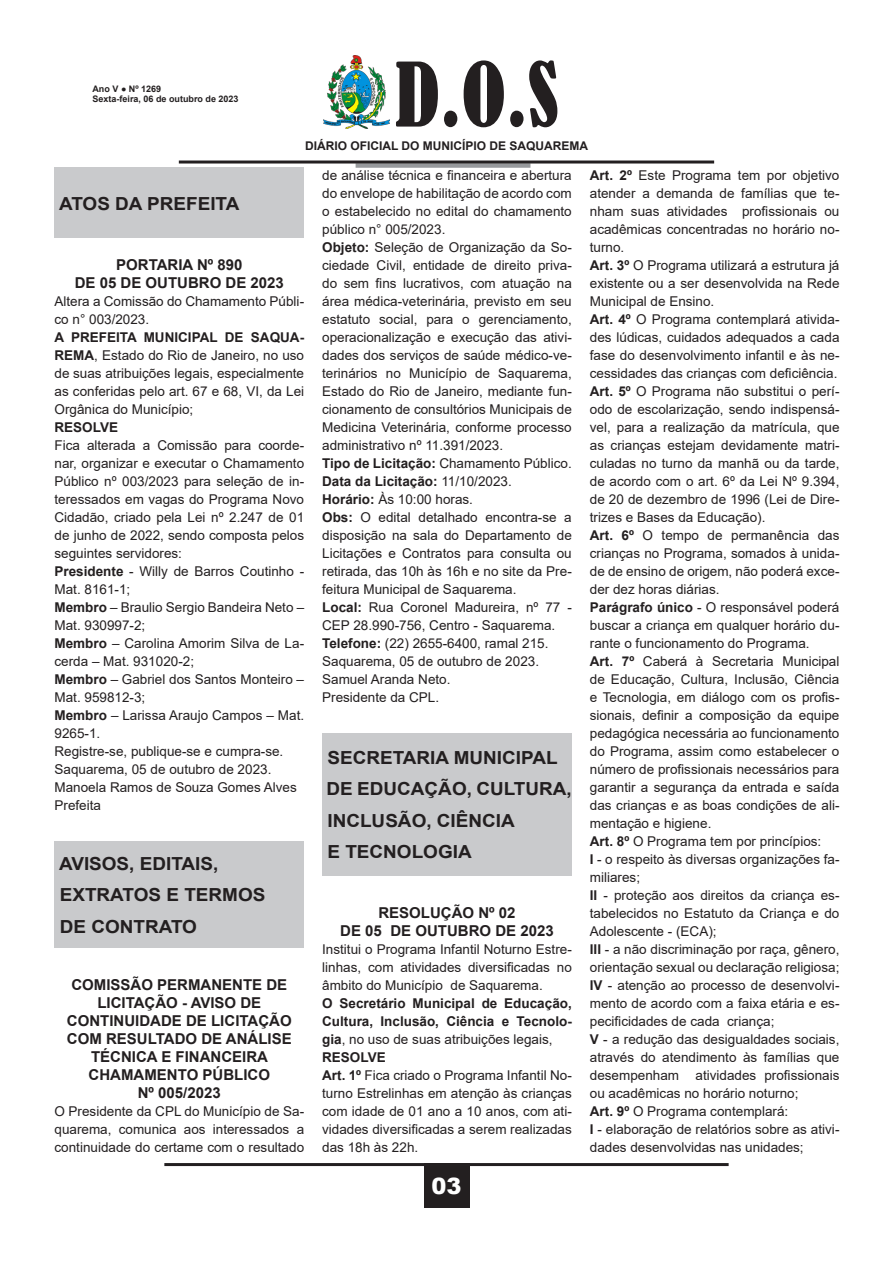
<style>
.page{position:relative;width:893px;height:1263px;background:#fff}
.page>*{position:absolute;margin:0;border:0;box-sizing:border-box;transform-origin:0 0}
.t1{font:condensed 82.5px "Bernard";color:#231f20}
.t2{font:900 22.5px "Arial";color:#fff}
.t3{font:700 18px "Arial";color:#231f20;scale:1.05 1}
.t4{font:700 15px/18px "Arial";color:#231f20;text-align:center}
.t5{font:13.5px/18px "Arial";color:#231f20;text-align:justify}
.t6{font:700 13.5px/18px "Arial";color:#231f20;text-align:justify}
.t7{font:700 12px "Arial";color:#231f20}
.t8{font:700 9px/10.8px "Arial";color:#231f20}
.s1{font-weight:700}
.s2{font-weight:400}
</style>
<div class="page">
<hr style="left:164px;top:1163px;width:565px;height:3px;background:#231f20">
<div style="left:424px;top:1163px;width:45px;height:45px;background:#231f20"></div>
<img style="left:324px;top:55px;width:65px;height:73px">
<div style="left:356px;top:163px;width:174px;height:5px;background:#97999c"></div>
<hr style="left:179px;top:161px;width:535px;height:3px;background:#231f20">
<div style="left:55px;top:168px;width:249px;height:70px;background:#c9cacc"></div>
<div style="left:322px;top:733px;width:250px;height:142px;background:#c9cacc"></div>
<div style="left:55px;top:841px;width:249px;height:107px;background:#c9cacc"></div>
<p class="t8" style="left:92px;top:83px;width:148px">Ano V ● Nº 1269<br>Sexta-feira, 06 de outubro de 2023</p>
<h1 class="t1" style="left:395px;top:47px;width:165px">D.O.S</h1>
<p class="t7" style="left:305px;top:137px;width:285px">DIÁRIO OFICIAL DO MUNICÍPIO DE SAQUAREMA</p>
<p class="t3" style="left:59px;top:190px;width:173px">ATOS DA PREFEITA</p>
<p class="t4" style="left:116px;top:256px;width:128px">PORTARIA Nº 890</p>
<p class="t4" style="left:75px;top:274px;width:211px">DE 05 DE OUTUBRO DE 2023</p>
<p class="t5" style="left:55px;top:292px;width:251px">Altera a Comissão do Chamamento Públi&shy;co n° 003/2023.</p>
<p class="t5" style="left:55px;top:328px;width:251px"><span class="s1">A PREFEITA MUNICIPAL DE SAQUA-REMA</span>, Estado do Rio de Janeiro, no uso de suas atribuições legais, especialmente as conferidas pelo art. 67 e 68, VI, da Lei Orgânica do Município;</p>
<p class="t6" style="left:55px;top:418px;width:65px">RESOLVE</p>
<p class="t5" style="left:55px;top:436px;width:251px">Fica alterada a Comissão para coorde&shy;nar, organizar e executar o Chamamento Público nº 003/2023 para seleção de in&shy;teressados em vagas do Programa Novo Cidadão, criado pela Lei nº 2.247 de 01 de junho de 2022, sendo composta pelos seguintes servidores:</p>
<p class="t5" style="left:55px;top:562px;width:251px"><span class="s1">Presidente</span> - Willy de Barros Coutinho -<br>Mat. 8161-1;</p>
<p class="t5" style="left:55px;top:598px;width:251px"><span class="s1">Membro</span> – Braulio Sergio Bandeira Neto –<br>Mat. 930997-2;</p>
<p class="t5" style="left:55px;top:634px;width:251px"><span class="s1">Membro</span> – Carolina Amorim Silva de La&shy;cerda – Mat. 931020-2;</p>
<p class="t5" style="left:55px;top:670px;width:251px"><span class="s1">Membro</span> – Gabriel dos Santos Monteiro –<br>Mat. 959812-3;</p>
<p class="t5" style="left:55px;top:706px;width:251px"><span class="s1">Membro</span> – Larissa Araujo Campos – Mat.<br>9265-1.</p>
<p class="t5" style="left:55px;top:742px;width:230px">Registre-se, publique-se e cumpra-se.</p>
<p class="t5" style="left:55px;top:760px;width:218px">Saquarema, 05 de outubro de 2023.</p>
<p class="t5" style="left:55px;top:778px;width:244px">Manoela Ramos de Souza Gomes Alves</p>
<p class="t5" style="left:55px;top:796px;width:48px">Prefeita</p>
<p class="t3" style="left:59px;top:851px;width:153px">AVISOS, EDITAIS,</p>
<p class="t3" style="left:60px;top:882px;width:197px">EXTRATOS E TERMOS</p>
<p class="t3" style="left:60px;top:914px;width:132px">DE CONTRATO</p>
<p class="t4" style="left:71px;top:976px;width:217px">COMISSÃO PERMANENTE DE<br>LICITAÇÃO - AVISO DE</p>
<p class="t4" style="left:67px;top:1012px;width:226px">CONTINUIDADE DE LICITAÇÃO<br>COM RESULTADO DE ANÁLISE<br>TÉCNICA E FINANCEIRA</p>
<p class="t4" style="left:89px;top:1066px;width:183px">CHAMAMENTO PÚBLICO</p>
<p class="t4" style="left:138px;top:1084px;width:85px">Nº 005/2023</p>
<p class="t5" style="left:55px;top:1102px;width:251px">O Presidente da CPL do Município de Sa&shy;quarema, comunica aos interessados a continuidade do certame com o resultado</p>
<p class="t5" style="left:322px;top:166px;width:251px">de análise técnica e financeira e abertura do envelope de habilitação de acordo com o estabelecido no edital do chamamento público n° 005/2023.</p>
<p class="t5" style="left:322px;top:238px;width:251px"><span class="s1">Objeto:</span> Seleção de Organização da So&shy;ciedade Civil, entidade de direito priva&shy;do sem fins lucrativos, com atuação na área médica-veterinária, previsto em seu estatuto social, para o gerenciamento, operacionalização e execução das ativi&shy;dades dos serviços de saúde médico-ve&shy;terinários no Município de Saquarema, Estado do Rio de Janeiro, mediante fun&shy;cionamento de consultórios Municipais de Medicina Veterinária, conforme processo administrativo nº 11.391/2023.</p>
<p class="t5" style="left:322px;top:454px;width:251px"><span class="s1">Tipo de Licitação:</span> Chamamento Público.</p>
<p class="t6" style="left:322px;top:472px;width:191px">Data da Licitação: <span class="s2">11/10/2023.</span></p>
<p class="t5" style="left:322px;top:490px;width:152px"><span class="s1">Horário:</span> Às 10:00 horas.</p>
<p class="t5" style="left:322px;top:508px;width:251px"><span class="s1">Obs:</span> O edital detalhado encontra-se a disposição na sala do Departamento de Licitações e Contratos para consulta ou retirada, das 10h às 16h e no site da Pre&shy;feitura Municipal de Saquarema.</p>
<p class="t5" style="left:322px;top:598px;width:251px"><span class="s1">Local:</span> Rua Coronel Madureira, nº 77 -<br>CEP 28.990-756, Centro - Saquarema.</p>
<p class="t5" style="left:322px;top:634px;width:228px"><span class="s1">Telefone:</span> (22) 2655-6400, ramal 215.</p>
<p class="t5" style="left:322px;top:652px;width:218px">Saquarema, 05 de outubro de 2023.</p>
<p class="t5" style="left:322px;top:670px;width:130px">Samuel Aranda Neto.</p>
<p class="t5" style="left:322px;top:688px;width:119px">Presidente da CPL.</p>
<p class="t3" style="left:327px;top:744px;width:221px">SECRETARIA MUNICIPAL</p>
<p class="t3" style="left:327px;top:776px;width:235px">DE EDUCAÇÃO, CULTURA,</p>
<p class="t3" style="left:327px;top:807px;width:180px">INCLUSÃO, CIÊNCIA</p>
<p class="t3" style="left:327px;top:839px;width:139px">E TECNOLOGIA</p>
<p class="t4" style="left:378px;top:904px;width:139px">RESOLUÇÃO Nº 02</p>
<p class="t4" style="left:340px;top:922px;width:215px">DE 05 DE OUTUBRO DE 2023</p>
<p class="t5" style="left:322px;top:940px;width:251px">Institui o Programa Infantil Noturno Estre&shy;linhas, com atividades diversificadas no âmbito do Município de Saquarema.</p>
<p class="t6" style="left:322px;top:994px;width:251px">O Secretário Municipal de Educação, Cultura, Inclusão, Ciência e Tecnolo&shy;gia<span class="s2">, no uso de suas atribuições legais,</span></p>
<p class="t6" style="left:322px;top:1048px;width:65px">RESOLVE</p>
<p class="t5" style="left:322px;top:1066px;width:251px"><span class="s1">Art. 1º</span> Fica criado o Programa Infantil No&shy;turno Estrelinhas em atenção às crianças com idade de 01 ano a 10 anos, com ati&shy;vidades diversificadas a serem realizadas das 18h às 22h.</p>
<h2 class="t2" style="left:431px;top:1170px;width:32px">03</h2>
<p class="t5" style="left:590px;top:166px;width:251px"><span class="s1">Art. 2º</span> Este Programa tem por objetivo atender a demanda de famílias que te&shy;nham suas atividades profissionais ou acadêmicas concentradas no horário no&shy;turno.</p>
<p class="t5" style="left:590px;top:256px;width:251px"><span class="s1">Art. 3º</span> O Programa utilizará a estrutura já existente ou a ser desenvolvida na Rede Municipal de Ensino.</p>
<p class="t5" style="left:590px;top:310px;width:251px"><span class="s1">Art. 4º</span> O Programa contemplará ativida&shy;des lúdicas, cuidados adequados a cada fase do desenvolvimento infantil e às ne&shy;cessidades das crianças com deficiência.</p>
<p class="t5" style="left:590px;top:382px;width:251px"><span class="s1">Art. 5º</span> O Programa não substitui o perí&shy;odo de escolarização, sendo indispensá&shy;vel, para a realização da matrícula, que as crianças estejam devidamente matri&shy;culadas no turno da manhã ou da tarde, de acordo com o art. 6º da Lei Nº 9.394, de 20 de dezembro de 1996 (Lei de Dire&shy;trizes e Bases da Educação).</p>
<p class="t5" style="left:590px;top:526px;width:251px"><span class="s1">Art. 6º</span> O tempo de permanência das crianças no Programa, somados à unida&shy;de de ensino de origem, não poderá exce&shy;der dez horas diárias.</p>
<p class="t5" style="left:590px;top:598px;width:251px"><span class="s1">Parágrafo único</span> - O responsável poderá buscar a criança em qualquer horário du&shy;rante o funcionamento do Programa.</p>
<p class="t5" style="left:590px;top:652px;width:251px"><span class="s1">Art. 7º</span> Caberá à Secretaria Municipal de Educação, Cultura, Inclusão, Ciência e Tecnologia, em diálogo com os profis&shy;sionais, definir a composição da equipe pedagógica necessária ao funcionamento do Programa, assim como estabelecer o número de profissionais necessários para garantir a segurança da entrada e saída das crianças e as boas condições de ali&shy;mentação e higiene.</p>
<p class="t5" style="left:590px;top:832px;width:233px"><span class="s1">Art. 8º</span> O Programa tem por princípios:</p>
<p class="t5" style="left:590px;top:850px;width:251px"><span class="s1">I</span> - o respeito às diversas organizações fa&shy;miliares;</p>
<p class="t5" style="left:590px;top:886px;width:251px"><span class="s1">II</span> - proteção aos direitos da criança es&shy;tabelecidos no Estatuto da Criança e do Adolescente - (ECA);</p>
<p class="t5" style="left:590px;top:940px;width:251px"><span class="s1">III</span> - a não discriminação por raça, gênero, orientação sexual ou declaração religiosa;</p>
<p class="t5" style="left:590px;top:976px;width:251px"><span class="s1">IV</span> - atenção ao processo de desenvolvi&shy;mento de acordo com a faixa etária e es&shy;pecificidades de cada criança;</p>
<p class="t5" style="left:590px;top:1030px;width:251px"><span class="s1">V</span> - a redução das desigualdades sociais, através do atendimento às famílias que desempenham atividades profissionais ou acadêmicas no horário noturno;</p>
<p class="t5" style="left:590px;top:1102px;width:200px"><span class="s1">Art. 9º</span> O Programa contemplará:</p>
<p class="t5" style="left:590px;top:1120px;width:251px"><span class="s1">I</span> - elaboração de relatórios sobre as ativi&shy;dades desenvolvidas nas unidades;</p>
</div>
